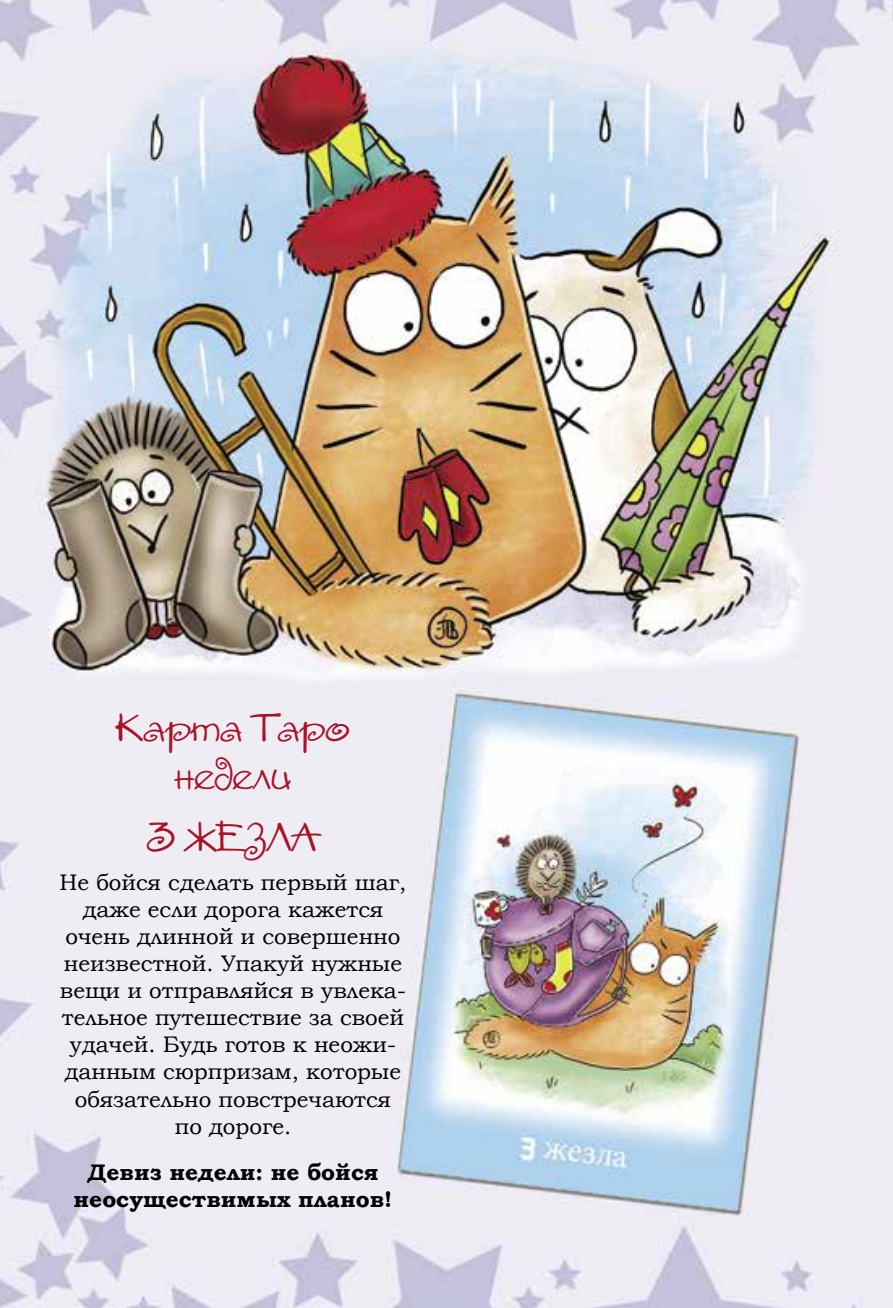
<style>
.page{position:relative;width:893px;height:1308px;background:#fff}
.page>*{position:absolute;margin:0;border:0;box-sizing:border-box;transform-origin:0 0}
.t1{font:40.5px/48.6px "Amore C";color:#a9132a;text-align:center}
.t2{font:22.5px/27px "Bookman Old Style";color:#000;text-align:center}
.t3{font:700 22.5px/27px "Bookman Old Style";color:#000;text-align:center}
</style>
<div class="page">
<img style="left:0;top:0;width:893px;height:1307px">
<h1 class="t1" style="left:116px;top:702px;width:236px">Карта Таро недели</h1>
<h1 class="t1" style="left:147px;top:812px;width:174px">3 ЖЕЗЛА</h1>
<p class="t2" style="left:60px;top:869px;width:348px">Не бойся сделать первый шаг, даже если дорога кажется очень длинной и совершенно неизвестной. Упакуй нужные вещи и отправляйся в увлека&shy;тельное путешествие за своей удачей. Будь готов к неожи&shy;данным сюрпризам, которые обязательно повстречаются по дороге.</p>
<p class="t3" style="left:74px;top:1158px;width:320px">Девиз недели: не бойся неосуществимых планов!</p>
</div>
